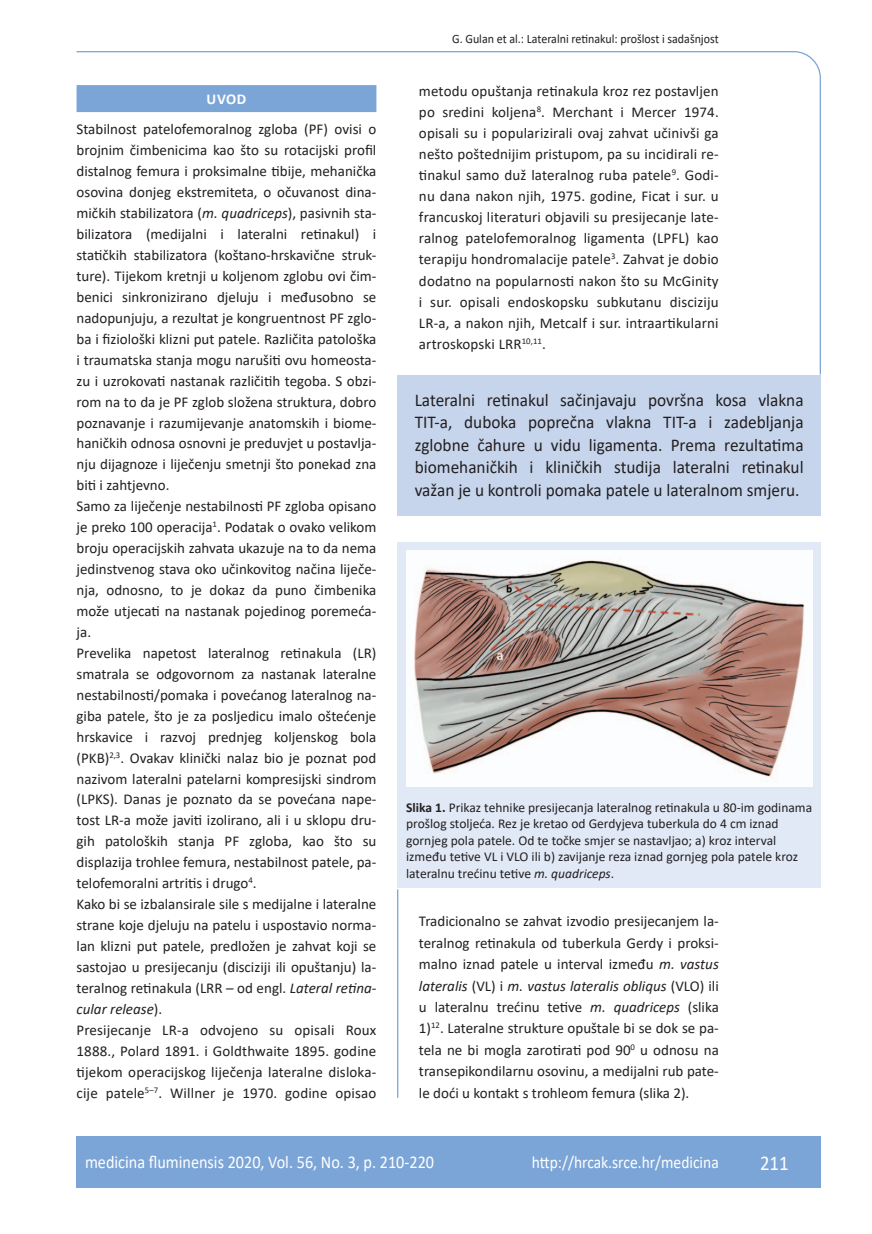
<style>
.page{position:relative;width:872px;height:1234px;background:#fff}
.page>*{position:absolute;margin:0;border:0;box-sizing:border-box;transform-origin:0 0}
.t1{font:21px "Calibri";color:#fff;scale:.9 1}
.anterfile{font:18px/22.5px "Calibri";color:#231f20;text-align:justify;scale:.96 1}
.t2{font:18px "Calibri";color:#fff;scale:.9 1}
.t3{font:17.25px "Calibri";color:#fff;scale:.9 1}
.osnovni_tekst{font:15px/21px "Calibri";color:#231f20;text-align:justify}
.naslov_ruler{font:700 15px "Calibri";color:#fff}
.potpis_slika{font:13.5px/16.5px "Calibri";color:#231f20}
.glava{font:12.75px "Calibri";color:#231f20;scale:.94 1}
.s1{font-style:italic}
.s2{font-weight:700}
</style>
<div class="page">
<svg style="left:76px;top:51px;width:745px;height:324px"></svg>
<hr style="left:397px;top:889px;width:1px;height:208px;background:#7ca5d7">
<div style="left:77px;top:1135px;width:744px;height:51px;background:#7ca5d7"></div>
<div style="left:77px;top:85px;width:299px;height:27px;background:#7ca5d7"></div>
<div style="left:398px;top:375px;width:422px;height:140px;background:#c6d5ec"></div>
<div style="left:398px;top:541px;width:423px;height:346px;background:#e1e9f6"></div>
<img style="left:406px;top:550px;width:406px;height:236px">
<p class="naslov_ruler" style="left:207px;top:88px;width:41px">UVOD</p>
<p class="osnovni_tekst" style="left:77px;top:118px;width:301px">Stabilnost patelofemoralnog zgloba (PF) ovisi o brojnim čimbenicima kao što su rotacijski profil distalnog femura i proksimalne tibije, mehanička osovina donjeg ekstremiteta, o očuvanost dina&shy;mičkih stabilizatora (<span class="s1">m. quadriceps</span>), pasivnih sta&shy;bilizatora (medijalni i lateralni retinakul) i statičkih stabilizatora (koštano-hrskavične struk&shy;ture). Tijekom kretnji u koljenom zglobu ovi čim&shy;benici sinkronizirano djeluju i međusobno se nadopunjuju, a rezultat je kongruentnost PF zglo&shy;ba i fiziološki klizni put patele. Različita patološka i traumatska stanja mogu narušiti ovu homeosta&shy;zu i uzrokovati nastanak različitih tegoba. S obzi&shy;rom na to da je PF zglob složena struktura, dobro poznavanje i razumijevanje anatomskih i biome&shy;haničkih odnosa osnovni je preduvjet u postavlja&shy;nju dijagnoze i liječenju smetnji što ponekad zna biti i zahtjevno.</p>
<p class="osnovni_tekst" style="left:77px;top:495px;width:301px">Samo za liječenje nestabilnosti PF zgloba opisano je preko 100 operacija<sup>1</sup>. Podatak o ovako velikom broju operacijskih zahvata ukazuje na to da nema jedinstvenog stava oko učinkovitog načina liječe&shy;nja, odnosno, to je dokaz da puno čimbenika može utjecati na nastanak pojedinog poremeća&shy;ja.</p>
<p class="osnovni_tekst" style="left:77px;top:642px;width:301px">Prevelika napetost lateralnog retinakula (LR) smatrala se odgovornom za nastanak lateralne nestabilnosti/pomaka i povećanog lateralnog na&shy;giba patele, što je za posljedicu imalo oštećenje hrskavice i razvoj prednjeg koljenskog bola (PKB)<sup>2,3</sup>. Ovakav klinički nalaz bio je poznat pod nazivom lateralni patelarni kompresijski sindrom (LPKS). Danas je poznato da se povećana nape&shy;tost LR-a može javiti izolirano, ali i u sklopu dru&shy;gih patoloških stanja PF zgloba, kao što su displazija trohlee femura, nestabilnost patele, pa&shy;telofemoralni artritis i drugo<sup>4</sup>.</p>
<p class="osnovni_tekst" style="left:77px;top:893px;width:301px">Kako bi se izbalansirale sile s medijalne i lateralne strane koje djeluju na patelu i uspostavio norma&shy;lan klizni put patele, predložen je zahvat koji se sastojao u presijecanju (disciziji ili opuštanju) la&shy;teralnog retinakula (LRR – od engl. <span class="s1">Lateral retina&shy;cular release</span>).</p>
<p class="osnovni_tekst" style="left:77px;top:1018px;width:301px">Presijecanje LR-a odvojeno su opisali Roux 1888., Polard 1891. i Goldthwaite 1895. godine tijekom operacijskog liječenja lateralne disloka&shy;cije patele<sup>5–7</sup>. Willner je 1970. godine opisao</p>
<p class="glava" style="left:452px;top:29px;width:285px">G. Gulan et al.: Lateralni retinakul: prošlost i sadašnjost</p>
<p class="osnovni_tekst" style="left:419px;top:80px;width:301px">metodu opuštanja retinakula kroz rez postavljen po sredini koljena<sup>8</sup>. Merchant i Mercer 1974. opisali su i popularizirali ovaj zahvat učinivši ga nešto poštednijim pristupom, pa su incidirali re&shy;tinakul samo duž lateralnog ruba patele<sup>9</sup>. Godi&shy;nu dana nakon njih, 1975. godine, Ficat i sur. u francuskoj literaturi objavili su presijecanje late&shy;ralnog patelofemoralnog ligamenta (LPFL) kao terapiju hondromalacije patele<sup>3</sup>. Zahvat je dobio dodatno na popularnosti nakon što su McGinity i sur. opisali endoskopsku subkutanu disciziju LR-a, a nakon njih, Metcalf i sur. intraartikularni artroskopski LRR<sup>10,11</sup>.</p>
<p class="anterfile" style="left:415px;top:388px;width:406px">Lateralni retinakul sačinjavaju površna kosa vlakna TIT-a, duboka poprečna vlakna TIT-a i zadebljanja zglobne čahure u vidu ligamenta. Prema rezultatima biomehaničkih i kliničkih studija lateralni retinakul važan je u kontroli pomaka patele u lateralnom smjeru.</p>
<p class="potpis_slika" style="left:406px;top:798px;width:407px"><span class="s2">Slika 1.</span> Prikaz tehnike presijecanja lateralnog retinakula u 80-im godinama prošlog stoljeća. Rez je kretao od Gerdyjeva tuberkula do 4 cm iznad gornjeg pola patele. Od te točke smjer se nastavljao; a) kroz interval između tetive VL i VLO ili b) zavijanje reza iznad gornjeg pola patele kroz lateralnu trećinu tetive <span class="s1">m. quadriceps</span>.</p>
<p class="osnovni_tekst" style="left:419px;top:909px;width:301px;line-height:21.5px">Tradicionalno se zahvat izvodio presijecanjem la&shy;teralnog retinakula od tuberkula Gerdy i proksi&shy;malno iznad patele u interval između <span class="s1">m. vastus lateralis</span> (VL) i <span class="s1">m. vastus lateralis obliqus</span> (VLO) ili u lateralnu trećinu tetive <span class="s1">m. quadriceps</span> (slika 1)<sup>12</sup>. Lateralne strukture opuštale bi se dok se pa&shy;tela ne bi mogla zarotirati pod 90<sup>0</sup> u odnosu na transepikondilarnu osovinu, a medijalni rub pate&shy;le doći u kontakt s trohleom femura (slika 2).</p>
<p class="t2" style="left:85px;top:1149px;width:389px">medicina fluminensis 2020, Vol. 56, No. 3, p. 210-220</p>
<p class="t3" style="left:532px;top:1150px;width:209px">http://hrcak.srce.hr/medicina</p>
<p class="t1" style="left:760px;top:1147px;width:33px">211</p>
</div>
